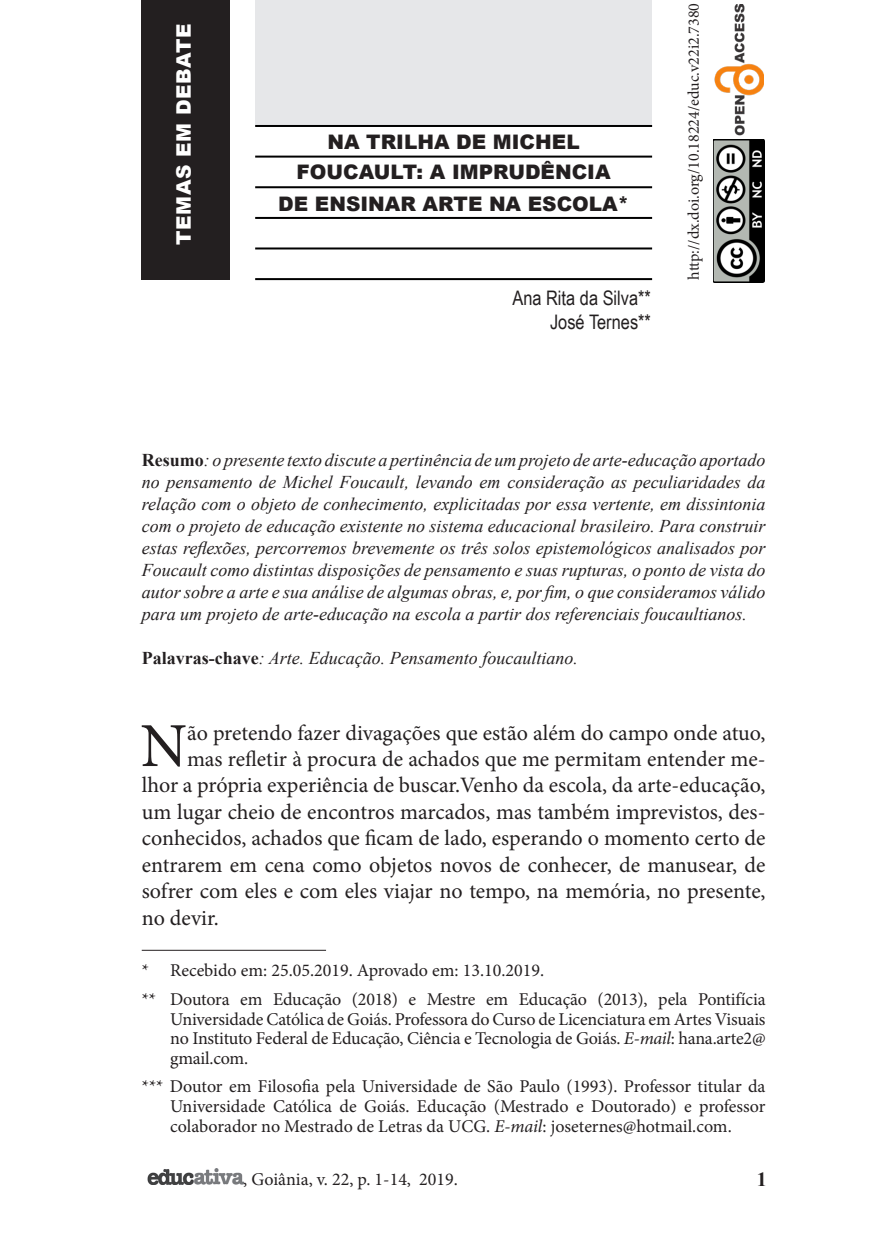
<style>
.page{position:relative;width:879px;height:1248px;background:#fff}
.page>*{position:absolute;margin:0;border:0;box-sizing:border-box;transform-origin:0 0}
.CAPITULAR{font:62.6px "Minion Pro";color:#231f20}
.CAPITULAR-2{font:22px "Minion Pro";color:#231f20}
.TituloArtigo{font:900 20px "Arial";color:#231f20}
.t1{font:20px "Arial Narrow";color:#231f20}
.t2{font:900 20px "Arial";letter-spacing:.035em;color:#fff}
.t3{font:700 20px "Times New Roman";color:#231f20}
.RESUMO{font:italic 18px/22px "Times New Roman";color:#231f20;text-align:justify}
.NOTAS{font:18px/19.8px "Minion Pro";letter-spacing:-.005em;color:#231f20;text-align:justify}
.Corpo_do_texto{font:18px "Minion Pro";color:#231f20}
.Corpo_do_texto-2{font:16px "Minion Pro";color:#231f20}
.s1{font-weight:700;font-style:normal}
.s2{font-style:italic}
</style>
<div class="page">
<div style="left:142px;top:0;width:88px;height:279px;background:#231f20"></div>
<hr style="left:142px;top:949px;width:184px;height:1px;background:#231f20">
<div style="left:255px;top:0;width:397px;height:125px;background:#e6e7e9"></div>
<hr style="left:255px;top:125px;width:397px;height:2px;background:#000">
<hr style="left:255px;top:155px;width:397px;height:2px;background:#000">
<hr style="left:255px;top:186px;width:397px;height:2px;background:#000">
<hr style="left:255px;top:217px;width:397px;height:2px;background:#000">
<hr style="left:255px;top:247px;width:397px;height:2px;background:#000">
<hr style="left:255px;top:278px;width:397px;height:2px;background:#000">
<img style="left:713px;top:139px;width:51px;height:143px">
<img style="left:714px;top:5px;width:50px;height:130px">
<img style="left:148px;top:1168px;width:95px;height:16px">
<p class="t2" style="left:169px;top:245px;width:223px;rotate:-90deg">TEMAS EM DEBATE</p>
<p class="TituloArtigo" style="left:327px;top:127px;width:254px">NA TRILHA DE MICHEL</p>
<p class="TituloArtigo" style="left:297px;top:157px;width:315px">FOUCAULT: A IMPRUDÊNCIA</p>
<p class="TituloArtigo" style="left:278px;top:189px;width:352px">DE ENSINAR ARTE NA ESCOLA*</p>
<p class="t1" style="left:512px;top:284px;width:140px">Ana Rita da Silva**</p>
<p class="t1" style="left:550px;top:308px;width:102px">José Ternes**</p>
<p class="Corpo_do_texto-2" style="left:683px;top:279px;width:278px;rotate:-90deg">http://dx.doi.org/10.18224/educ.v22i2.7380</p>
<p class="RESUMO" style="left:142px;top:449px;width:625px"><span class="s1">Resumo</span>: o presente texto discute a pertinência de um projeto de arte-educação aportado no pensamento de Michel Foucault, levando em consideração as peculiaridades da relação com o objeto de conhecimento, explicitadas por essa vertente, em dissintonia com o projeto de educação existente no sistema educacional brasileiro. Para construir estas reflexões, percorremos brevemente os três solos epistemológicos analisados por Foucault como distintas disposições de pensamento e suas rupturas, o ponto de vista do autor sobre a arte e sua análise de algumas obras, e, por fim, o que consideramos válido para um projeto de arte-educação na escola a partir dos referenciais foucaultianos.</p>
<p class="RESUMO" style="left:142px;top:647px;width:438px"><span class="s1">Palavras-chave</span>: Arte. Educação. Pensamento foucaultiano.</p>
<p class="CAPITULAR" style="left:140px;top:704px;width:48px">N</p>
<p class="CAPITULAR-2" style="left:187px;top:717px;width:580px">ão pretendo fazer divagações que estão além do campo onde atuo,</p>
<p class="CAPITULAR-2" style="left:187px;top:744px;width:580px">mas refletir à procura de achados que me permitam entender me-</p>
<p class="CAPITULAR-2" style="left:142px;top:770px;width:625px">lhor a própria experiência de buscar.Venho da escola, da arte-educação,</p>
<p class="CAPITULAR-2" style="left:142px;top:797px;width:625px">um lugar cheio de encontros marcados, mas também imprevistos, des-</p>
<p class="CAPITULAR-2" style="left:142px;top:823px;width:625px">conhecidos, achados que ficam de lado, esperando o momento certo de</p>
<p class="CAPITULAR-2" style="left:142px;top:849px;width:625px">entrarem em cena como objetos novos de conhecer, de manusear, de</p>
<p class="CAPITULAR-2" style="left:142px;top:876px;width:625px">sofrer com eles e com eles viajar no tempo, na memória, no presente,</p>
<p class="CAPITULAR-2" style="left:142px;top:902px;width:79px">no devir.</p>
<p class="NOTAS" style="left:142px;top:960px;width:404px">* Recebido em: 25.05.2019. Aprovado em: 13.10.2019.</p>
<p class="NOTAS" style="left:170px;top:988px;width:597px;text-indent:-28px">** Doutora em Educação (2018) e Mestre em Educação (2013), pela Pontifícia Universidade Católica de Goiás. Professora do Curso de Licenciatura em Artes Visuais no Instituto Federal de Educação, Ciência e Tecnologia de Goiás. <span class="s2">E-mail</span>: hana.arte2@ gmail.com.</p>
<p class="NOTAS" style="left:170px;top:1076px;width:597px;text-indent:-28px">*** Doutor em Filosofia pela Universidade de São Paulo (1993). Professor titular da Universidade Católica de Goiás. Educação (Mestrado e Doutorado) e professor colaborador no Mestrado de Letras da UCG. <span class="s2">E-mail</span>: joseternes@hotmail.com.</p>
<p class="Corpo_do_texto" style="left:243px;top:1166px;width:216px">, Goiânia, v. 22, p. 1-14, 2019.</p>
<p class="t3" style="left:757px;top:1164px;width:11px">1</p>
</div>
